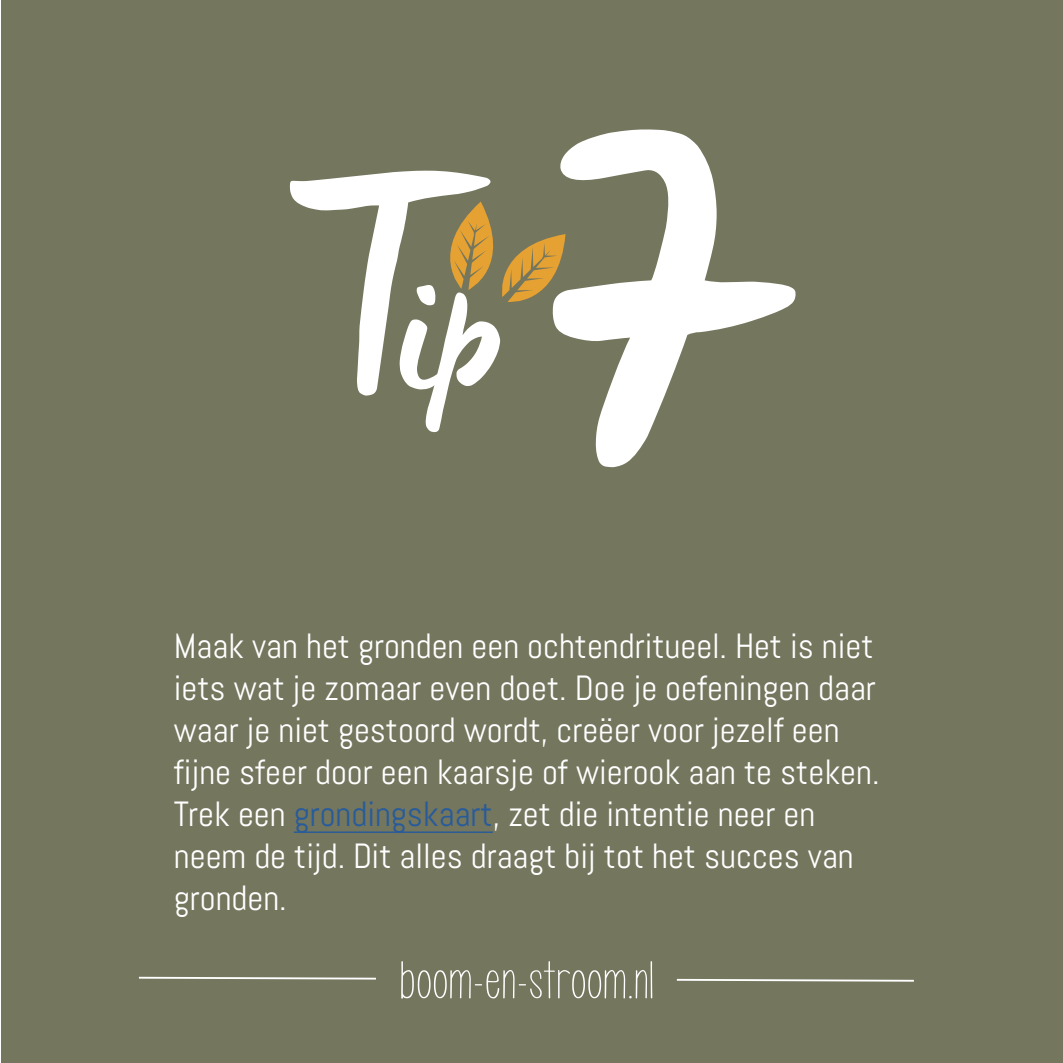
<style>
.page{position:relative;width:1063px;height:1063px;background:#fff}
.page>*{position:absolute;margin:0;border:0;box-sizing:border-box;transform-origin:0 0}
.t1{font:300px "Manus Smooth";color:#fff}
.t2{font:180px "Manus Smooth";color:#fff}
.t3{font:43.5px "KG Call Me Maybe";color:#fff;scale:1.2 1}
.t4{font:35px/42px "Abel";color:#fff}
.s1{font-size:540px}
.s2{color:#275b9b}
</style>
<div class="page">
<div style="left:1px;top:0;width:1062px;height:1063px;background:#74765e"></div>
<hr style="left:294px;top:832px;width:199px;height:1px;background:#275b9b">
<svg style="left:450px;top:202px;width:116px;height:100px"></svg>
<svg style="left:676px;top:978px;width:238px;height:4px"></svg>
<svg style="left:139px;top:976px;width:237px;height:4px"></svg>
<h1 class="t1" style="left:290px;top:111px;width:485px">T <span class="s1">7</span></h1>
<h2 class="t2" style="left:399px;top:219px;width:105px">ip</h2>
<p class="t4" style="left:174px;top:625px;width:707px">Maak van het gronden een ochtendritueel. Het is niet iets wat je zomaar even doet. Doe je oefeningen daar waar je niet gestoord wordt, creëer voor jezelf een fijne sfeer door een kaarsje of wierook aan te steken.<br>Trek een <span class="s2">grondingskaart</span>, zet die intentie neer en neem de tijd. Dit alles draagt bij tot het succes van gronden.</p>
<p class="t3" style="left:399px;top:955px;width:214px">boom-en-stroom.nl</p>
</div>
